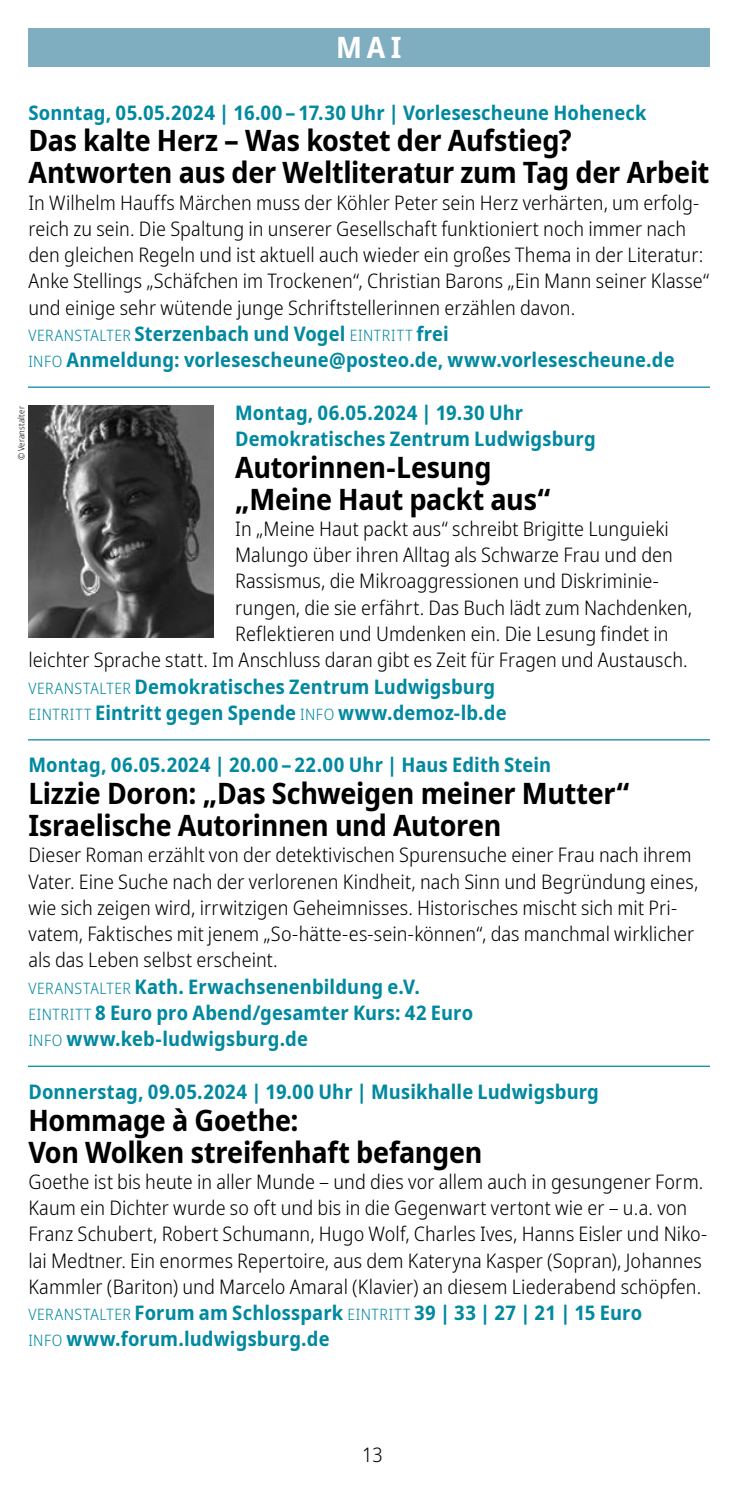
<style>
.page{position:relative;width:745px;height:1489px;background:#fff}
.page>*{position:absolute;margin:0;border:0;box-sizing:border-box;transform-origin:0 0}
.t1{font:700 semi-condensed 29.5px/31.8px "Noto Sans";letter-spacing:-.01em;color:#000}
.t2{font:700 semi-condensed 29.5px "Noto Sans";color:#fff}
.t3{font:300 semi-condensed 20px/26.2px "Noto Sans";letter-spacing:.005em;color:#000}
.t4{font:700 semi-condensed 20px/26.2px "Noto Sans";letter-spacing:.01em;color:#0089a0}
.t5{font:300 semi-condensed 8.75px "Noto Sans";letter-spacing:.015em;color:#000}
.s1{font-size:15.5px;color:#0089a0}
.s2{font-weight:700;color:#0089a0}
.s3{font-weight:300;font-size:15.5px}
</style>
<div class="page">
<div style="left:28px;top:28px;width:681px;height:39px;background:#7eaebf"></div>
<hr style="left:28px;top:386px;width:681px;height:2px;background:#0089a0">
<hr style="left:28px;top:739px;width:681px;height:1px;background:#0089a0">
<hr style="left:28px;top:1065px;width:681px;height:1px;background:#0089a0">
<img style="left:28px;top:405px;width:186px;height:232px">
<h1 class="t2" style="left:336px;top:27px;width:67px">MAI</h1>
<p class="t4" style="left:28px;top:99px;width:619px">Sonntag, 05.05.2024 | 16.00 – 17.30 Uhr | Vorlesescheune Hoheneck</p>
<h1 class="t1" style="left:28px;top:125px;width:682px">Das kalte Herz – Was kostet der Aufstieg?<br>Antworten aus der Weltliteratur zum Tag der Arbeit</h1>
<p class="t3" style="left:28px;top:190px;width:682px">In Wilhelm Hauffs Märchen muss der Köhler Peter sein Herz verhärten, um erfolg&shy;reich zu sein. Die Spaltung in unserer Gesellschaft funktioniert noch immer nach den gleichen Regeln und ist aktuell auch wieder ein großes Thema in der Literatur:<br>Anke Stellings „Schäfchen im Trockenen“, Christian Barons „Ein Mann seiner Klasse“ und einige sehr wütende junge Schriftstellerinnen erzählen davon.<br><span class="s1">VERANSTALTER</span> <span class="s2">Sterzenbach und Vogel</span> <span class="s1">EINTRITT</span> <span class="s2">frei<br></span><span class="s1">INFO</span> <span class="s2">Anmeldung: vorlesescheune@posteo.de, www.vorlesescheune.de</span></p>
<p class="t4" style="left:235px;top:399px;width:362px">Montag, 06.05.2024 | 19.30 Uhr<br>Demokratisches Zentrum Ludwigsburg</p>
<h1 class="t1" style="left:235px;top:452px;width:316px">Autorinnen-Lesung „Meine Haut packt aus“</h1>
<p class="t3" style="left:235px;top:516px;width:435px">In „Meine Haut packt aus“ schreibt Brigitte Lunguieki</p>
<p class="t3" style="left:235px;top:542px;width:439px">Malungo über ihren Alltag als Schwarze Frau und den</p>
<p class="t3" style="left:235px;top:568px;width:425px">Rassismus, die Mikroaggressionen und Diskriminie-</p>
<p class="t3" style="left:235px;top:595px;width:458px">rungen, die sie erfährt. Das Buch lädt zum Nachdenken,</p>
<p class="t3" style="left:235px;top:621px;width:434px">Reflektieren und Umdenken ein. Die Lesung findet in</p>
<p class="t3" style="left:28px;top:647px;width:660px">leichter Sprache statt. Im Anschluss daran gibt es Zeit für Fragen und Austausch.</p>
<p class="t4" style="left:28px;top:673px;width:468px"><span class="s3">VERANSTALTER</span> Demokratisches Zentrum Ludwigsburg</p>
<p class="t4" style="left:28px;top:699px;width:479px"><span class="s3">EINTRITT</span> Eintritt gegen Spende <span class="s3">INFO</span> www.demoz-lb.de</p>
<p class="t4" style="left:28px;top:752px;width:524px">Montag, 06.05.2024 | 20.00 – 22.00 Uhr | Haus Edith Stein</p>
<h1 class="t1" style="left:28px;top:778px;width:602px">Lizzie Doron: „Das Schweigen meiner Mutter“<br>Israelische Autorinnen und Autoren</h1>
<p class="t3" style="left:28px;top:842px;width:671px">Dieser Roman erzählt von der detektivischen Spurensuche einer Frau nach ihrem Vater. Eine Suche nach der verlorenen Kindheit, nach Sinn und Begründung eines, wie sich zeigen wird, irrwitzigen Geheimnisses. Historisches mischt sich mit Pri&shy;vatem, Faktisches mit jenem „So-hätte-es-sein-können“, das manchmal wirklicher als das Leben selbst erscheint.<br><span class="s1">VERANSTALTER</span> <span class="s2">Kath. Erwachsenenbildung e.V.<br></span><span class="s1">EINTRITT</span> <span class="s2">8 Euro pro Abend/gesamter Kurs: 42 Euro<br></span><span class="s1">INFO</span> <span class="s2">www.keb-ludwigsburg.de</span></p>
<p class="t4" style="left:28px;top:1078px;width:571px">Donnerstag, 09.05.2024 | 19.00 Uhr | Musikhalle Ludwigsburg</p>
<h1 class="t1" style="left:28px;top:1104px;width:455px">Hommage à Goethe:<br>Von Wolken streifenhaft befangen</h1>
<p class="t3" style="left:28px;top:1168px;width:680px">Goethe ist bis heute in aller Munde – und dies vor allem auch in gesungener Form.<br>Kaum ein Dichter wurde so oft und bis in die Gegenwart vertont wie er – u.a. von Franz Schubert, Robert Schumann, Hugo Wolf, Charles Ives, Hanns Eisler und Niko&shy;lai Medtner. Ein enormes Repertoire, aus dem Kateryna Kasper (Sopran), Johannes Kammler (Bariton) und Marcelo Amaral (Klavier) an diesem Liederabend schöpfen.<br><span class="s1">VERANSTALTER</span> <span class="s2">Forum am Schlosspark</span> <span class="s1">EINTRITT</span> <span class="s2">39 | 33 | 27 | 21 | 15 Euro<br></span><span class="s1">INFO</span> <span class="s2">www.forum.ludwigsburg.de</span></p>
<p class="t5" style="left:15px;top:460px;width:55px;rotate:-90deg">© Veranstalter</p>
<p class="t3" style="left:362px;top:1441px;width:22px">13</p>
</div>
